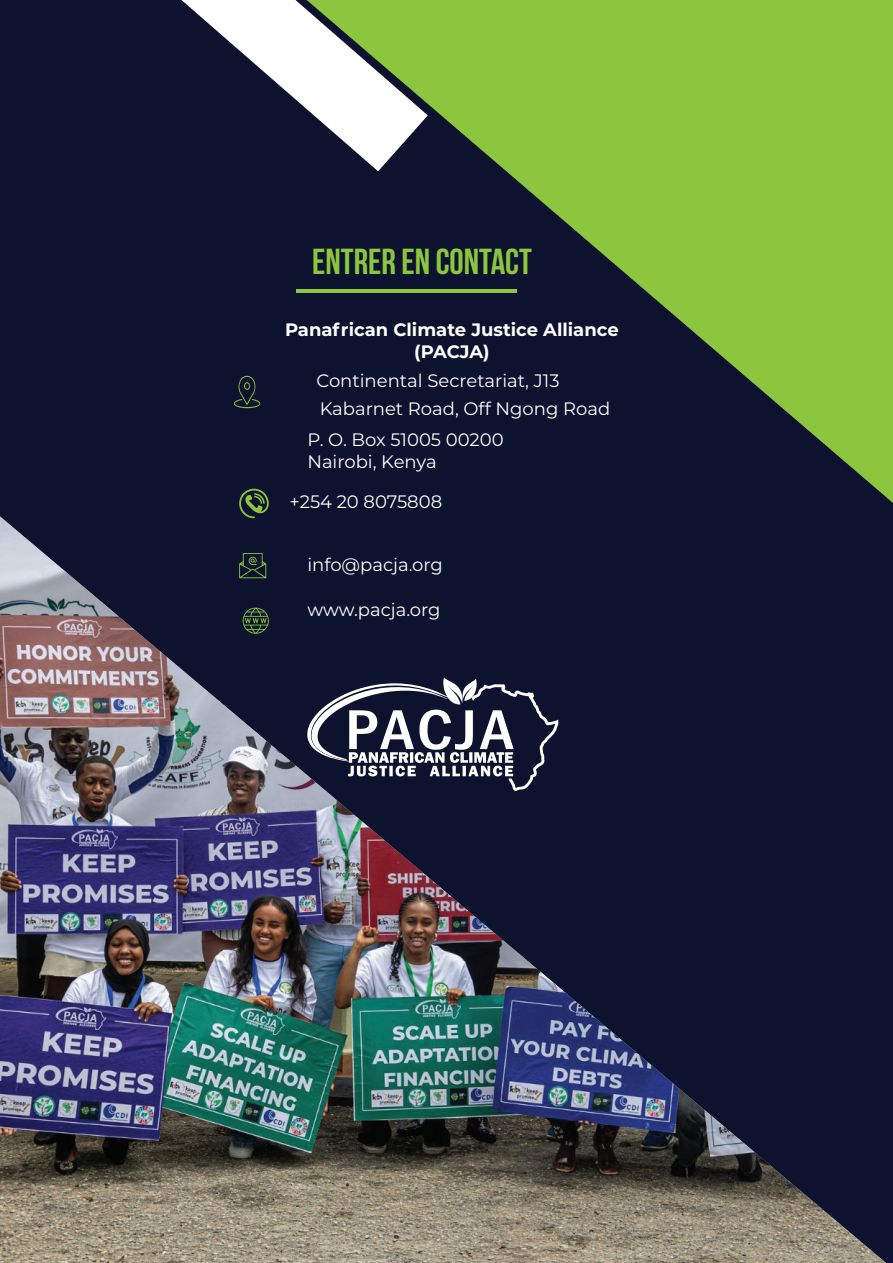
<style>
.page{position:relative;width:893px;height:1263px;background:#0d122e}
.page>*{position:absolute;margin:0;border:0;box-sizing:border-box;transform-origin:0 0}
.t1{font:700 36px "Bebas Neue";color:#8bc63e}
.t2{font:18px "Montserrat";color:#fff}
.t3{font:700 18px/21.6px "Montserrat";color:#fff;text-align:center}
</style>
<div class="page">
<svg style="left:239px;top:489px;width:30px;height:27px"></svg>
<svg style="left:234px;top:376px;width:26px;height:32px"></svg>
<svg style="left:307px;top:0;width:586px;height:503px;fill:#8bc63e"></svg>
<svg style="left:181px;top:0;width:247px;height:171px"></svg>
<img style="left:0;top:516px;width:886px;height:747px">
<hr style="left:296px;top:290px;width:220px;height:3px;background:#8bc63e">
<svg style="left:307px;top:677px;width:251px;height:114px"></svg>
<p class="t1" style="left:312px;top:242px;width:221px">ENTRER EN CONTACT</p>
<p class="t3" style="left:285px;top:318px;width:335px">Panafrican Climate Justice Alliance (PACJA)</p>
<p class="t2" style="left:316px;top:368px;width:244px">Continental Secretariat, J13</p>
<p class="t2" style="left:320px;top:396px;width:292px">Kabarnet Road, Off Ngong Road</p>
<p class="t2" style="left:307px;top:428px;width:198px">P. O. Box 51005 00200</p>
<p class="t2" style="left:307px;top:449px;width:131px">Nairobi, Kenya</p>
<p class="t2" style="left:290px;top:490px;width:154px">+254 20 8075808</p>
<p class="t2" style="left:307px;top:552px;width:137px">info@pacja.org</p>
<p class="t2" style="left:307px;top:597px;width:135px">www.pacja.org</p>
</div>
